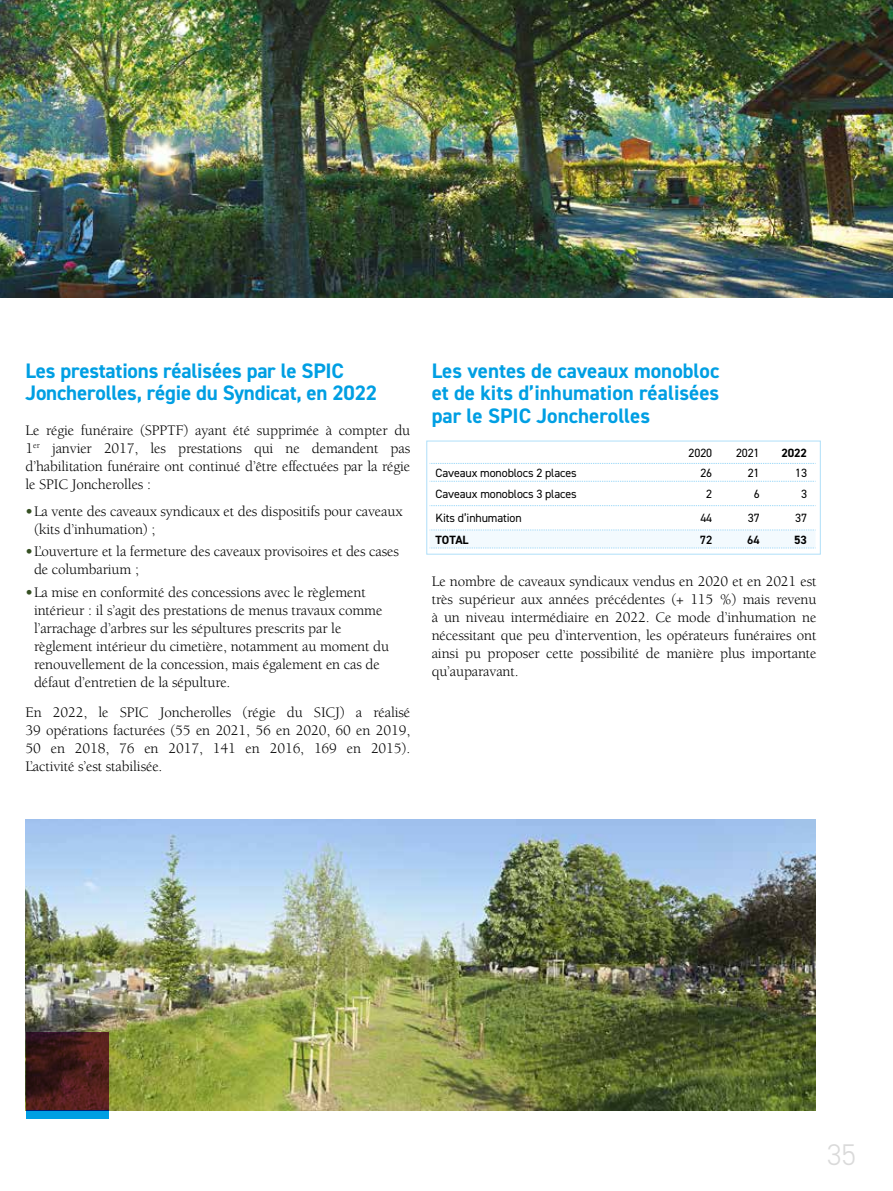
<style>
.page{position:relative;width:893px;height:1191px;background:#fff}
.page>*{position:absolute;margin:0;border:0;box-sizing:border-box;transform-origin:0 0}
.t1{font:300 30px "DIN2014";color:#dadada}
.t2{font:700 21px/22.5px "DIN2014";letter-spacing:-.01em;color:#009fe3}
.t3{font:15px/18px "Berkeley";letter-spacing:-.01em;color:#000;text-align:justify}
.t4{font:12px "DIN2014";letter-spacing:-.01em;color:#000}
.t5{font:700 12px "DIN2014";letter-spacing:-.01em;color:#000}
.t6{font:600 12px "DIN2014";color:#000}
.s1{font-weight:700;color:#354f22}
</style>
<div class="page">
<div style="left:426px;top:441px;width:395px;height:113px;border:1px solid #afdff9"></div>
<svg style="left:430px;top:463px;width:386px;height:1px"></svg>
<svg style="left:430px;top:481px;width:386px;height:1px"></svg>
<svg style="left:430px;top:505px;width:386px;height:1px"></svg>
<svg style="left:430px;top:530px;width:386px;height:19px"></svg>
<img style="left:26px;top:819px;width:790px;height:291px">
<div style="left:26px;top:1110px;width:83px;height:8px;background:#009fe3"></div>
<svg style="left:26px;top:1032px;width:83px;height:78px;background:#451a19"></svg>
<img style="left:0;top:0;width:893px;height:298px">
<h2 class="t2" style="left:26px;top:359px;width:353px">Les prestations réalisées par le SPIC<br>Joncherolles, régie du Syndicat, en 2022</h2>
<p class="t3" style="left:26px;top:422px;width:386px">Le régie funéraire (SPPTF) ayant été supprimée à compter du 1<sup>er</sup> janvier 2017, les prestations qui ne demandent pas d’habilitation funéraire ont continué d’être effectuées par la régie le SPIC Joncherolles :</p>
<p class="t3" style="left:34px;top:502px;width:370px;text-indent:-9px"><span class="s1">•</span>La vente des caveaux syndicaux et des dispositifs pour caveaux (kits d’inhumation) ;</p>
<p class="t3" style="left:34px;top:543px;width:366px;text-indent:-9px"><span class="s1">•</span>L’ouverture et la fermeture des caveaux provisoires et des cases de columbarium ;</p>
<p class="t3" style="left:34px;top:583px;width:357px;text-align:left;text-indent:-9px"><span class="s1">•</span>La mise en conformité des concessions avec le règlement intérieur : il s’agit des prestations de menus travaux comme l’arrachage d’arbres sur les sépultures prescrits par le règlement intérieur du cimetière, notamment au moment du renouvellement de la concession, mais également en cas de défaut d’entretien de la sépulture.</p>
<p class="t3" style="left:26px;top:704px;width:386px">En 2022, le SPIC Joncherolles (régie du SICJ) a réalisé 39 opérations facturées (55 en 2021, 56 en 2020, 60 en 2019, 50 en 2018, 76 en 2017, 141 en 2016, 169 en 2015).<br>L’activité s’est stabilisée.</p>
<h2 class="t2" style="left:432px;top:359px;width:289px;text-align:justify">Les ventes de caveaux monobloc et de kits d’inhumation réalisées par le SPIC Joncherolles</h2>
<p class="t4" style="left:689px;top:446px;width:25px">2020</p>
<p class="t4" style="left:736px;top:446px;width:25px">2021</p>
<p class="t5" style="left:781px;top:445px;width:27px">2022</p>
<p class="t4" style="left:436px;top:465px;width:143px">Caveaux monoblocs 2 places</p>
<p class="t4" style="left:700px;top:465px;width:13px">26</p>
<p class="t4" style="left:748px;top:465px;width:13px">21</p>
<p class="t4" style="left:795px;top:465px;width:13px">13</p>
<p class="t4" style="left:436px;top:486px;width:143px">Caveaux monoblocs 3 places</p>
<p class="t4" style="left:706px;top:486px;width:7px">2</p>
<p class="t4" style="left:754px;top:486px;width:7px">6</p>
<p class="t4" style="left:801px;top:486px;width:7px">3</p>
<p class="t4" style="left:436px;top:511px;width:88px">Kits d’inhumation</p>
<p class="t4" style="left:700px;top:511px;width:13px">44</p>
<p class="t4" style="left:748px;top:511px;width:13px">37</p>
<p class="t4" style="left:795px;top:511px;width:13px">37</p>
<p class="t5" style="left:436px;top:531px;width:35px">TOTAL</p>
<p class="t6" style="left:700px;top:531px;width:14px">72</p>
<p class="t6" style="left:747px;top:531px;width:14px">64</p>
<p class="t5" style="left:794px;top:531px;width:14px">53</p>
<p class="t3" style="left:432px;top:572px;width:386px">Le nombre de caveaux syndicaux vendus en 2020 et en 2021 est très supérieur aux années précédentes (+ 115 %) mais revenu à un niveau intermédiaire en 2022. Ce mode d’inhumation ne nécessitant que peu d’intervention, les opérateurs funéraires ont ainsi pu proposer cette possibilité de manière plus importante qu’auparavant.</p>
<h1 class="t1" style="left:827px;top:1136px;width:31px">35</h1>
</div>
